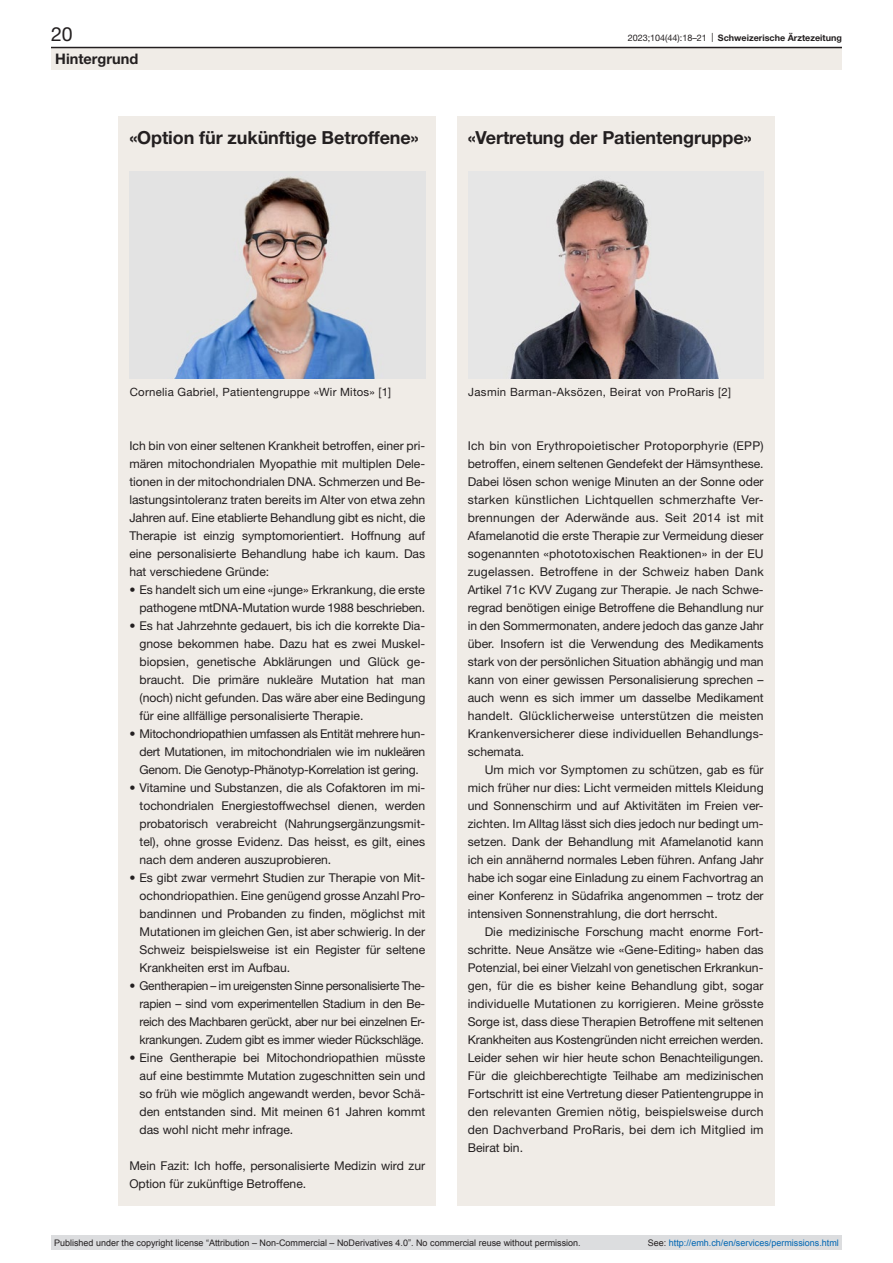
<style>
.page{position:relative;width:893px;height:1263px;background:#fff}
.page>*{position:absolute;margin:0;border:0;box-sizing:border-box;transform-origin:0 0}
.t1{font:19.5px "Helvetica Neue LT Pro";color:#231f20}
.box-head1{font:700 18px "Helvetica Neue LT Pro";letter-spacing:-.005em;color:#231f20}
.t2{font:700 14.55px "Helvetica Neue LT Pro";color:#231f20}
.box-paragraph{font:12.15px/18px "Helvetica Neue LT Pro";color:#231f20;text-align:justify}
.box-paragraph-indent{font:12.15px/18px "Helvetica Neue LT Pro";color:#231f20;text-align:justify}
.figure-caption{font:11.4px "Helvetica Neue LT Pro";letter-spacing:.02em;color:#231f20}
.t3{font:9px "Arial";color:#231f20}
.t4{font:9px "Arial";color:#0066b3}
.t5{font:700 9px "Helvetica Neue LT Pro";color:#231f20}
.s1{font-weight:400}
.s2{color:#231f20}
</style>
<div class="page">
<div style="left:119px;top:117px;width:317px;height:1089px;background:#f0ece7"></div>
<div style="left:457px;top:117px;width:317px;height:1089px;background:#f0ece7"></div>
<img style="left:130px;top:171px;width:295px;height:207px">
<img style="left:506px;top:175px;width:215px;height:203px">
<div style="left:51px;top:48px;width:791px;height:22px;background:#f0ece7"></div>
<hr style="left:51px;top:47px;width:791px;height:1px;background:#231f20">
<div style="left:51px;top:1235px;width:791px;height:15px;background:#dcdddf"></div>
<h1 class="t1" style="left:51px;top:22px;width:23px">20</h1>
<p class="t5" style="left:628px;top:32px;width:216px"><span class="s1">2023;104(44):18–21 |</span> Schweizerische Ärztezeitung</p>
<p class="t2" style="left:55px;top:49px;width:84px">Hintergrund</p>
<p class="box-head1" style="left:129px;top:126px;width:291px">«Option für zukünftige Betroffene»</p>
<p class="box-head1" style="left:468px;top:126px;width:285px">«Vertretung der Patientengruppe»</p>
<p class="figure-caption" style="left:130px;top:385px;width:263px">Cornelia Gabriel, Patientengruppe «Wir Mitos» [1]</p>
<p class="figure-caption" style="left:468px;top:385px;width:264px">Jasmin Barman-Aksözen, Beirat von ProRaris [2]</p>
<p class="box-paragraph" style="left:129px;top:436px;width:298px">Ich bin von einer seltenen Krankheit betroffen, einer pri&shy;mären mitochondrialen Myopathie mit multiplen Dele&shy;tionen in der mitochondrialen DNA. Schmerzen und Be&shy;lastungsintoleranz traten bereits im Alter von etwa zehn Jahren auf. Eine etablierte Behandlung gibt es nicht, die Therapie ist einzig symptomorientiert. Hoffnung auf eine personalisierte Behandlung habe ich kaum. Das hat verschiedene Gründe:</p>
<p class="box-paragraph" style="left:129px;top:580px;width:297px;text-align:right">• Es handelt sich um eine «junge» Erkrankung, die erste pathogene mtDNA-Mutation wurde 1988 beschrieben.</p>
<p class="box-paragraph" style="left:140px;top:616px;width:287px;text-indent:-10px">• Es hat Jahrzehnte gedauert, bis ich die korrekte Dia&shy;gnose bekommen habe. Dazu hat es zwei Muskel&shy;biopsien, genetische Abklärungen und Glück ge&shy;braucht. Die primäre nukleäre Mutation hat man (noch) nicht gefunden. Das wäre aber eine Bedingung für eine allfällige personalisierte Therapie.</p>
<p class="box-paragraph" style="left:140px;top:724px;width:287px;text-indent:-10px">• Mitochondriopathien umfassen als Entität mehrere hun&shy;dert Mutationen, im mitochondrialen wie im nukleären Genom. Die Genotyp-Phänotyp-Korrelation ist gering.</p>
<p class="box-paragraph" style="left:140px;top:778px;width:287px;text-indent:-10px">• Vitamine und Substanzen, die als Cofaktoren im mi&shy;tochondrialen Energiestoffwechsel dienen, werden probatorisch verabreicht (Nahrungsergänzungsmit&shy;tel), ohne grosse Evidenz. Das heisst, es gilt, eines nach dem anderen auszuprobieren.</p>
<p class="box-paragraph" style="left:140px;top:868px;width:287px;text-indent:-10px">• Es gibt zwar vermehrt Studien zur Therapie von Mit&shy;ochondriopathien. Eine genügend grosse Anzahl Pro&shy;bandinnen und Probanden zu finden, möglichst mit Mutationen im gleichen Gen, ist aber schwierig. In der Schweiz beispielsweise ist ein Register für seltene Krankheiten erst im Aufbau.</p>
<p class="box-paragraph" style="left:140px;top:976px;width:287px;text-indent:-10px">• Gentherapien – im ureigensten Sinne personalisierte The&shy;rapien – sind vom experimentellen Stadium in den Be&shy;reich des Machbaren gerückt, aber nur bei einzelnen Er&shy;krankungen. Zudem gibt es immer wieder Rückschläge.</p>
<p class="box-paragraph" style="left:140px;top:1048px;width:287px;text-indent:-10px">• Eine Gentherapie bei Mitochondriopathien müsste auf eine bestimmte Mutation zugeschnitten sein und so früh wie möglich angewandt werden, bevor Schä&shy;den entstanden sind. Mit meinen 61 Jahren kommt das wohl nicht mehr infrage.</p>
<p class="box-paragraph" style="left:129px;top:1156px;width:297px">Mein Fazit: Ich hoffe, personalisierte Medizin wird zur<br>Option für zukünftige Betroffene.</p>
<p class="box-paragraph" style="left:468px;top:436px;width:297px">Ich bin von Erythropoietischer Protoporphyrie (EPP) betroffen, einem seltenen Gendefekt der Hämsynthese.<br>Dabei lösen schon wenige Minuten an der Sonne oder starken künstlichen Lichtquellen schmerzhafte Ver&shy;brennungen der Aderwände aus. Seit 2014 ist mit Afamelanotid die erste Therapie zur Vermeidung dieser sogenannten «phototoxischen Reaktionen» in der EU zugelassen. Betroffene in der Schweiz haben Dank Artikel 71c KVV Zugang zur Therapie. Je nach Schwe&shy;regrad benötigen einige Betroffene die Behandlung nur in den Sommermonaten, andere jedoch das ganze Jahr über. Insofern ist die Verwendung des Medikaments stark von der persönlichen Situation abhängig und man kann von einer gewissen Personalisierung sprechen – auch wenn es sich immer um dasselbe Medikament handelt. Glücklicherweise unterstützen die meisten Krankenversicherer diese individuellen Behandlungs&shy;schemata.</p>
<p class="box-paragraph-indent" style="left:468px;top:760px;width:297px;text-indent:17px">Um mich vor Symptomen zu schützen, gab es für mich früher nur dies: Licht vermeiden mittels Kleidung und Sonnenschirm und auf Aktivitäten im Freien ver&shy;zichten. Im Alltag lässt sich dies jedoch nur bedingt um&shy;setzen. Dank der Behandlung mit Afamelanotid kann ich ein annähernd normales Leben führen. Anfang Jahr habe ich sogar eine Einladung zu einem Fachvortrag an einer Konferenz in Südafrika angenommen – trotz der intensiven Sonnenstrahlung, die dort herrscht.</p>
<p class="box-paragraph-indent" style="left:468px;top:922px;width:297px;text-indent:17px">Die medizinische Forschung macht enorme Fort&shy;schritte. Neue Ansätze wie «Gene-Editing» haben das Potenzial, bei einer Vielzahl von genetischen Erkrankun&shy;gen, für die es bisher keine Behandlung gibt, sogar individuelle Mutationen zu korrigieren. Meine grösste Sorge ist, dass diese Therapien Betroffene mit seltenen Krankheiten aus Kostengründen nicht erreichen werden.<br>Leider sehen wir hier heute schon Benachteiligungen.<br>Für die gleichberechtigte Teilhabe am medizinischen Fortschritt ist eine Vertretung dieser Patientengruppe in den relevanten Gremien nötig, beispielsweise durch den Dachverband ProRaris, bei dem ich Mitglied im Beirat bin.</p>
<p class="t3" style="left:54px;top:1237px;width:528px">Published under the copyright license “Attribution – Non-Commercial – NoDerivatives 4.0”. No commercial reuse without permission.</p>
<p class="t4" style="left:648px;top:1237px;width:193px"><span class="s2">See:</span> http://emh.ch/en/services/permissions.html</p>
</div>
